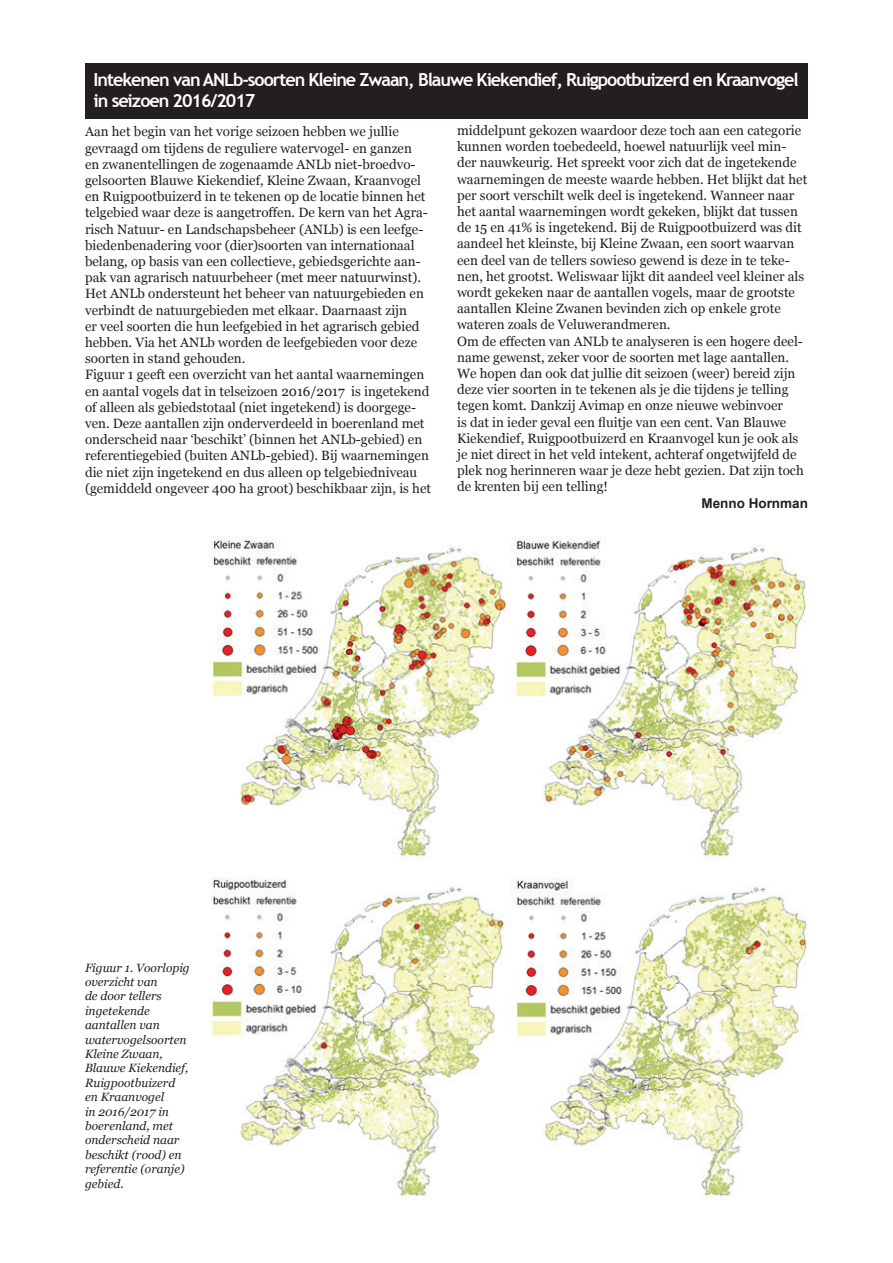
<style>
.page{position:relative;width:893px;height:1263px;background:#fff}
.page>*{position:absolute;margin:0;border:0;box-sizing:border-box;transform-origin:0 0}
.t1{font:700 18px/21.6px "Trebuchet MS";letter-spacing:-.06em;color:#fff}
.t2{font:13.5px/16.2px "Georgia";color:#231f20}
.t3{font:700 13.5px "Arial";color:#231f20}
.t4{font:italic 12px/14.4px "Georgia";color:#231f20}
</style>
<div class="page">
<div style="left:85px;top:64px;width:723px;height:55px;background:#231f20"></div>
<img style="left:210px;top:536px;width:597px;height:661px">
<h1 class="t1" style="left:94px;top:68px;width:707px">Intekenen van ANLb-soorten Kleine Zwaan, Blauwe Kiekendief, Ruigpootbuizerd en Kraanvogel in seizoen 2016/2017</h1>
<p class="t2" style="left:85px;top:124px;width:348px">Aan het begin van het vorige seizoen hebben we jullie gevraagd om tijdens de reguliere watervogel- en ganzen<br>en zwanentellingen de zogenaamde ANLb niet-broedvo&shy;gelsoorten Blauwe Kiekendief, Kleine Zwaan, Kraanvogel en Ruigpootbuizerd in te tekenen op de locatie binnen het telgebied waar deze is aangetroffen. De kern van het Agra&shy;risch Natuur- en Landschapsbeheer (ANLb) is een leefge&shy;biedenbenadering voor (dier)soorten van internationaal belang, op basis van een collectieve, gebiedsgerichte aan&shy;pak van agrarisch natuurbeheer (met meer natuurwinst).<br>Het ANLb ondersteunt het beheer van natuurgebieden en verbindt de natuurgebieden met elkaar. Daarnaast zijn<br>er veel soorten die hun leefgebied in het agrarisch gebied hebben. Via het ANLb worden de leefgebieden voor deze soorten in stand gehouden.<br>Figuur 1 geeft een overzicht van het aantal waarnemingen en aantal vogels dat in telseizoen 2016/2017 is ingetekend of alleen als gebiedstotaal (niet ingetekend) is doorgege&shy;ven. Deze aantallen zijn onderverdeeld in boerenland met onderscheid naar ‘beschikt’ (binnen het ANLb-gebied) en referentiegebied (buiten ANLb-gebied). Bij waarnemingen die niet zijn ingetekend en dus alleen op telgebiedniveau (gemiddeld ongeveer 400 ha groot) beschikbaar zijn, is het</p>
<p class="t2" style="left:457px;top:122px;width:352px">middelpunt gekozen waardoor deze toch aan een categorie kunnen worden toebedeeld, hoewel natuurlijk veel min&shy;der nauwkeurig. Het spreekt voor zich dat de ingetekende waarnemingen de meeste waarde hebben. Het blijkt dat het per soort verschilt welk deel is ingetekend. Wanneer naar het aantal waarnemingen wordt gekeken, blijkt dat tussen de 15 en 41% is ingetekend. Bij de Ruigpootbuizerd was dit aandeel het kleinste, bij Kleine Zwaan, een soort waarvan een deel van de tellers sowieso gewend is deze in te teke&shy;nen, het grootst. Weliswaar lijkt dit aandeel veel kleiner als wordt gekeken naar de aantallen vogels, maar de grootste aantallen Kleine Zwanen bevinden zich op enkele grote wateren zoals de Veluwerandmeren.<br>Om de effecten van ANLb te analyseren is een hogere deel&shy;name gewenst, zeker voor de soorten met lage aantallen.<br>We hopen dan ook dat jullie dit seizoen (weer) bereid zijn deze vier soorten in te tekenen als je die tijdens je telling tegen komt. Dankzij Avimap en onze nieuwe webinvoer<br>is dat in ieder geval een fluitje van een cent. Van Blauwe Kiekendief, Ruigpootbuizerd en Kraanvogel kun je ook als je niet direct in het veld intekent, achteraf ongetwijfeld de plek nog herinneren waar je deze hebt gezien. Dat zijn toch de krenten bij een telling!</p>
<p class="t3" style="left:701px;top:494px;width:108px">Menno Hornman</p>
<p class="t4" style="left:85px;top:960px;width:106px">Figuur 1. Voorlopig overzicht van<br>de door tellers ingetekende aantallen van watervogelsoorten<br>Kleine Zwaan,<br>Blauwe Kiekendief,<br>Ruigpootbuizerd en Kraanvogel<br>in 2016/2017 in boerenland, met onderscheid naar beschikt (rood) en referentie (oranje) gebied.</p>
</div>
